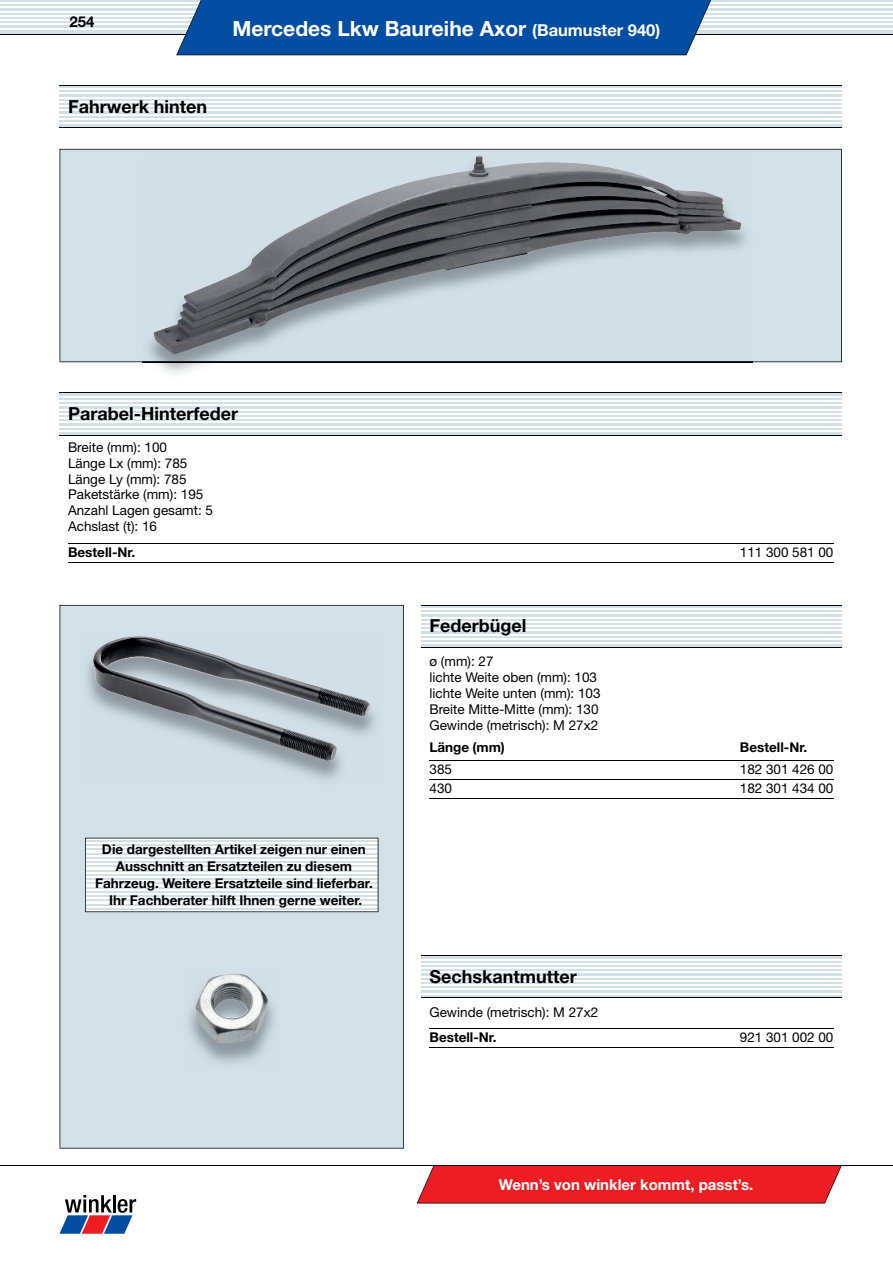
<style>
.page{position:relative;width:893px;height:1263px;background:#fff}
.page>*{position:absolute;margin:0;border:0;box-sizing:border-box;transform-origin:0 0}
.t1{font:700 21px "Helvetica Neue";color:#fff}
.t2{font:700 18px "Helvetica Neue";color:#000}
.t3{font:700 15px "Helvetica Neue";color:#fff}
.t4{font:700 15px "Helvetica Neue";color:#000}
.t5{font:13.5px/15.9px "Helvetica Neue";color:#000}
.t6{font:700 13.5px/17px "Helvetica Neue";color:#000;text-align:center}
.s1{font-size:16.5px}
</style>
<div class="page">
<svg style="left:0;top:0;width:893px;height:34px;fill:#d2e0e7"></svg>
<hr style="left:0;top:2px;width:893px;height:2px;background:#fff">
<hr style="left:0;top:7px;width:893px;height:1px;background:#fff">
<hr style="left:0;top:11px;width:893px;height:1px;background:#fff">
<hr style="left:0;top:15px;width:893px;height:1px;background:#fff">
<hr style="left:0;top:19px;width:893px;height:2px;background:#fff">
<hr style="left:0;top:24px;width:893px;height:1px;background:#fff">
<hr style="left:0;top:28px;width:893px;height:1px;background:#fff">
<hr style="left:0;top:34px;width:893px;height:1px;background:#000">
<div style="left:176px;top:0;width:535px;height:55px;background:#034ea2"></div>
<svg style="left:60px;top:1195px;width:76px;height:39px"></svg>
<hr style="left:0;top:1165px;width:893px;height:1px;background:#000">
<svg style="left:417px;top:1165px;width:425px;height:38px;background:#e5242b"></svg>
<div style="left:60px;top:605px;width:344px;height:543px;background:#d2e0e7"></div>
<div style="left:60px;top:149px;width:782px;height:213px;background:#d2e0e7"></div>
<svg style="left:60px;top:86px;width:782px;height:41px;fill:#d2e0e7"></svg>
<hr style="left:60px;top:89px;width:782px;height:1px;background:#fff">
<hr style="left:60px;top:93px;width:782px;height:1px;background:#fff">
<hr style="left:60px;top:97px;width:782px;height:1px;background:#fff">
<hr style="left:60px;top:101px;width:782px;height:2px;background:#fff">
<hr style="left:60px;top:106px;width:782px;height:1px;background:#fff">
<hr style="left:60px;top:110px;width:782px;height:1px;background:#fff">
<hr style="left:60px;top:114px;width:782px;height:1px;background:#fff">
<hr style="left:60px;top:118px;width:782px;height:2px;background:#fff">
<hr style="left:60px;top:123px;width:782px;height:1px;background:#fff">
<hr style="left:60px;top:85px;width:782px;height:1px;background:#000">
<hr style="left:60px;top:127px;width:782px;height:1px;background:#000">
<img style="left:142px;top:157px;width:610px;height:217px">
<hr style="left:142px;top:362px;width:610px;height:1px;background:#000">
<hr style="left:142px;top:361px;width:610px;height:1px;background:#1d1d21">
<img style="left:154px;top:155px;width:587px;height:199px">
<svg style="left:60px;top:393px;width:782px;height:42px;fill:#d2e0e7"></svg>
<hr style="left:60px;top:396px;width:782px;height:1px;background:#fff">
<hr style="left:60px;top:400px;width:782px;height:2px;background:#fff">
<hr style="left:60px;top:405px;width:782px;height:1px;background:#fff">
<hr style="left:60px;top:409px;width:782px;height:1px;background:#fff">
<hr style="left:60px;top:413px;width:782px;height:1px;background:#fff">
<hr style="left:60px;top:417px;width:782px;height:2px;background:#fff">
<hr style="left:60px;top:422px;width:782px;height:1px;background:#fff">
<hr style="left:60px;top:426px;width:782px;height:1px;background:#fff">
<hr style="left:60px;top:430px;width:782px;height:1px;background:#fff">
<hr style="left:60px;top:392px;width:782px;height:1px;background:#000">
<hr style="left:60px;top:435px;width:782px;height:1px;background:#000">
<hr style="left:68px;top:543px;width:672px;height:1px;background:#000">
<hr style="left:68px;top:562px;width:672px;height:1px;background:#000">
<hr style="left:740px;top:543px;width:93px;height:1px;background:#000">
<hr style="left:740px;top:562px;width:93px;height:1px;background:#000">
<svg style="left:421px;top:606px;width:421px;height:41px;fill:#d2e0e7"></svg>
<hr style="left:421px;top:608px;width:421px;height:2px;background:#fff">
<hr style="left:421px;top:613px;width:421px;height:1px;background:#fff">
<hr style="left:421px;top:617px;width:421px;height:1px;background:#fff">
<hr style="left:421px;top:621px;width:421px;height:1px;background:#fff">
<hr style="left:421px;top:625px;width:421px;height:2px;background:#fff">
<hr style="left:421px;top:630px;width:421px;height:1px;background:#fff">
<hr style="left:421px;top:634px;width:421px;height:1px;background:#fff">
<hr style="left:421px;top:638px;width:421px;height:1px;background:#fff">
<hr style="left:421px;top:642px;width:421px;height:2px;background:#fff">
<hr style="left:421px;top:605px;width:421px;height:1px;background:#000">
<hr style="left:421px;top:647px;width:421px;height:1px;background:#000">
<hr style="left:429px;top:760px;width:311px;height:1px;background:#000">
<hr style="left:740px;top:760px;width:93px;height:1px;background:#000">
<hr style="left:429px;top:779px;width:311px;height:1px;background:#000">
<hr style="left:429px;top:798px;width:311px;height:1px;background:#000">
<hr style="left:740px;top:779px;width:93px;height:1px;background:#000">
<hr style="left:740px;top:798px;width:93px;height:1px;background:#000">
<img style="left:82px;top:637px;width:299px;height:148px">
<img style="left:93px;top:636px;width:277px;height:125px">
<svg style="left:421px;top:956px;width:421px;height:41px;fill:#d2e0e7"></svg>
<hr style="left:421px;top:959px;width:421px;height:1px;background:#fff">
<hr style="left:421px;top:963px;width:421px;height:1px;background:#fff">
<hr style="left:421px;top:967px;width:421px;height:2px;background:#fff">
<hr style="left:421px;top:972px;width:421px;height:1px;background:#fff">
<hr style="left:421px;top:976px;width:421px;height:1px;background:#fff">
<hr style="left:421px;top:980px;width:421px;height:1px;background:#fff">
<hr style="left:421px;top:984px;width:421px;height:2px;background:#fff">
<hr style="left:421px;top:989px;width:421px;height:1px;background:#fff">
<hr style="left:421px;top:993px;width:421px;height:1px;background:#fff">
<hr style="left:421px;top:955px;width:421px;height:1px;background:#000">
<hr style="left:421px;top:997px;width:421px;height:1px;background:#000">
<hr style="left:429px;top:1028px;width:311px;height:1px;background:#000">
<hr style="left:429px;top:1047px;width:311px;height:1px;background:#000">
<hr style="left:740px;top:1028px;width:93px;height:1px;background:#000">
<hr style="left:740px;top:1047px;width:93px;height:1px;background:#000">
<img style="left:184px;top:975px;width:95px;height:93px">
<img style="left:195px;top:974px;width:73px;height:69px">
<svg style="left:85px;top:838px;width:293px;height:74px"></svg>
<p class="t4" style="left:70px;top:12px;width:27px">254</p>
<h2 class="t2" style="left:68px;top:95px;width:141px">Fahrwerk hinten</h2>
<h1 class="t1" style="left:232px;top:16px;width:429px">Mercedes Lkw Baureihe Axor <span class="s1">(Baumuster 940)</span></h1>
<h2 class="t2" style="left:68px;top:403px;width:171px">Parabel-Hinterfeder</h2>
<p class="t5" style="left:68px;top:439px;width:147px">Breite (mm): 100<br>Länge Lx (mm): 785<br>Länge Ly (mm): 785<br>Paketstärke (mm): 195<br>Anzahl Lagen gesamt: 5<br>Achslast (t): 16</p>
<p class="t6" style="left:68px;top:543px;width:69px">Bestell-Nr.</p>
<p class="t5" style="left:740px;top:544px;width:95px">111 300 581 00</p>
<p class="t6" style="left:95px;top:840px;width:279px">Die dargestellten Artikel zeigen nur einen Ausschnitt an Ersatzteilen zu diesem Fahrzeug. Weitere Ersatzteile sind lieferbar.<br>Ihr Fachberater hilft Ihnen gerne weiter.</p>
<h2 class="t2" style="left:429px;top:615px;width:98px">Federbügel</h2>
<p class="t5" style="left:429px;top:653px;width:173px">ø (mm): 27<br>lichte Weite oben (mm): 103 lichte Weite unten (mm): 103<br>Breite Mitte-Mitte (mm): 130<br>Gewinde (metrisch): M 27x2</p>
<p class="t6" style="left:429px;top:738px;width:77px">Länge (mm)</p>
<p class="t6" style="left:740px;top:738px;width:69px">Bestell-Nr.</p>
<p class="t5" style="left:429px;top:761px;width:24px">385</p>
<p class="t5" style="left:740px;top:761px;width:95px">182 301 426 00</p>
<p class="t5" style="left:429px;top:780px;width:24px">430</p>
<p class="t5" style="left:740px;top:780px;width:95px">182 301 434 00</p>
<h2 class="t2" style="left:429px;top:965px;width:149px">Sechskantmutter</h2>
<p class="t5" style="left:429px;top:1003px;width:170px">Gewinde (metrisch): M 27x2</p>
<p class="t6" style="left:429px;top:1028px;width:69px">Bestell-Nr.</p>
<p class="t5" style="left:740px;top:1029px;width:95px">921 301 002 00</p>
<p class="t3" style="left:499px;top:1175px;width:256px">Wenn’s von winkler kommt, passt’s.</p>
</div>
